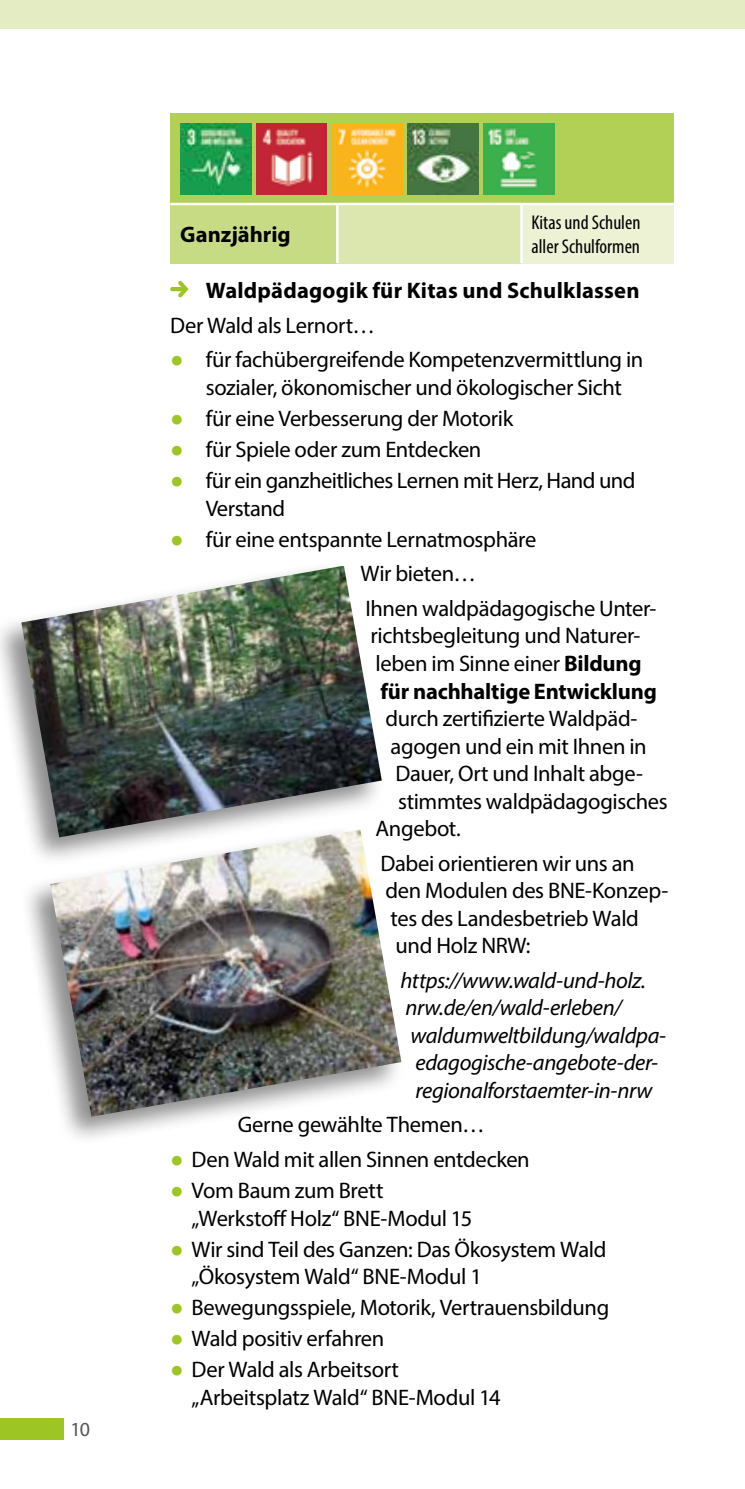
<style>
.page{position:relative;width:745px;height:1489px;background:#fff}
.page>*{position:absolute;margin:0;border:0;box-sizing:border-box;transform-origin:0 0}
.t1{font:22.5px/27.5px "Myriad Pro";letter-spacing:-.015em;color:#000}
.t2{font:italic 22.5px "Myriad Pro";letter-spacing:-.015em;color:#000}
.t3{font:700 22.5px "Myriad Pro";letter-spacing:.01em;color:#000}
.t4{font:condensed 20px/24px "Myriad Pro";color:#000}
.t5{font:20px "Myriad Pro";color:#535454}
.s1{font-family:"Arial";font-weight:700;color:#9dc624}
.s2{font-weight:700}
</style>
<div class="page">
<div style="left:0;top:0;width:744px;height:28px;background:#e3ecc2"></div>
<div style="left:0;top:1418px;width:64px;height:21px;background:#9dc624"></div>
<div style="left:170px;top:113px;width:503px;height:91px;background:#b3d056"></div>
<div style="left:170px;top:204px;width:167px;height:59px;background:#c7db84"></div>
<div style="left:337px;top:204px;width:184px;height:59px;background:#dbe7ae"></div>
<div style="left:521px;top:204px;width:152px;height:59px;background:#edf2d5"></div>
<hr style="left:336px;top:205px;width:2px;height:58px;background:#fff">
<hr style="left:520px;top:205px;width:2px;height:58px;background:#fff">
<hr style="left:170px;top:203px;width:167px;height:2px;background:#fff">
<hr style="left:337px;top:203px;width:184px;height:2px;background:#fff">
<hr style="left:521px;top:203px;width:152px;height:2px;background:#fff">
<img style="left:180px;top:123px;width:71px;height:71px">
<img style="left:256px;top:123px;width:71px;height:71px">
<img style="left:331px;top:123px;width:71px;height:71px">
<img style="left:407px;top:123px;width:71px;height:71px">
<img style="left:483px;top:123px;width:70px;height:71px">
<svg style="left:170px;top:281px;width:18px;height:16px"></svg>
<div style="left:19px;top:824px;width:386px;height:322px;background:#000;opacity:.45"></div>
<img style="left:50px;top:829px;width:351px;height:287px">
<div style="left:0;top:561px;width:385px;height:306px;background:#000;opacity:.45"></div>
<img style="left:21px;top:565px;width:360px;height:272px">
<p class="t5" style="left:70px;top:1416px;width:21px">10</p>
<p class="t3" style="left:180px;top:220px;width:112px">Ganzjährig</p>
<p class="t4" style="left:531px;top:210px;width:110px">Kitas und Schulen aller Schulformen</p>
<p class="t3" style="left:206px;top:276px;width:435px">Waldpädagogik für Kitas und Schulklassen</p>
<p class="t1" style="left:170px;top:311px;width:206px">Der Wald als Lernort…</p>
<p class="t1" style="left:206px;top:346px;width:439px;text-indent:-35px"><span class="s1">●</span> für fachübergreifende Kompetenzvermittlung in sozialer, ökonomischer und ökologischer Sicht</p>
<p class="t1" style="left:170px;top:404px;width:344px"><span class="s1">●</span> für eine Verbesserung der Motorik</p>
<p class="t1" style="left:170px;top:435px;width:312px"><span class="s1">●</span> für Spiele oder zum Entdecken</p>
<p class="t1" style="left:206px;top:466px;width:431px;text-indent:-35px"><span class="s1">●</span> für ein ganzheitliches Lernen mit Herz, Hand und<br>Verstand</p>
<p class="t1" style="left:360px;top:521px;width:297px;line-height:34.5px;text-indent:-190px"><span class="s1">●</span> für eine entspannte Lernatmosphäre<br>Wir bieten…<br>Ihnen waldpädagogische Unter-</p>
<p class="t1" style="left:370px;top:621px;width:288px">richtsbegleitung und Naturer&shy;leben im Sinne einer <span class="s2">Bildung für nachhaltige Entwicklung</span></p>
<p class="t1" style="left:385px;top:704px;width:253px">durch zertifizierte Waldpäd-</p>
<p class="t1" style="left:390px;top:731px;width:257px">agogen und ein mit Ihnen in</p>
<p class="t1" style="left:395px;top:759px;width:249px">Dauer, Ort und Inhalt abge-</p>
<p class="t1" style="left:398px;top:786px;width:271px">stimmtes waldpädagogisches</p>
<p class="t1" style="left:375px;top:814px;width:87px">Angebot.</p>
<p class="t1" style="left:380px;top:849px;width:255px">Dabei orientieren wir uns an</p>
<p class="t1" style="left:385px;top:876px;width:284px">den Modulen des BNE-Konzep-</p>
<p class="t1" style="left:390px;top:904px;width:250px">tes des Landesbetrieb Wald</p>
<p class="t1" style="left:395px;top:931px;width:136px">und Holz NRW:</p>
<p class="t2" style="left:400px;top:966px;width:247px">https://www.wald-und-holz.</p>
<p class="t2" style="left:405px;top:993px;width:217px">nrw.de/en/wald-erleben/</p>
<p class="t2" style="left:410px;top:1021px;width:257px">waldumweltbildung/waldpa-</p>
<p class="t2" style="left:415px;top:1048px;width:244px">edagogische-angebote-der-</p>
<p class="t2" style="left:415px;top:1076px;width:238px">regionalforstaemter-in-nrw</p>
<p class="t1" style="left:238px;top:1110px;width:248px">Gerne gewählte Themen…</p>
<p class="t1" style="left:170px;top:1145px;width:361px"><span class="s1">●</span> Den Wald mit allen Sinnen entdecken</p>
<p class="t1" style="left:191px;top:1176px;width:282px;text-indent:-21px"><span class="s1">●</span> Vom Baum zum Brett „Werkstoff Holz“ BNE-Modul 15</p>
<p class="t1" style="left:191px;top:1234px;width:416px;text-indent:-21px"><span class="s1">●</span> Wir sind Teil des Ganzen: Das Ökosystem Wald „Ökosystem Wald“ BNE-Modul 1</p>
<p class="t1" style="left:170px;top:1293px;width:440px"><span class="s1">●</span> Bewegungsspiele, Motorik, Vertrauensbildung</p>
<p class="t1" style="left:170px;top:1324px;width:215px"><span class="s1">●</span> Wald positiv erfahren</p>
<p class="t1" style="left:191px;top:1355px;width:310px;text-indent:-21px"><span class="s1">●</span> Der Wald als Arbeitsort „Arbeitsplatz Wald“ BNE-Modul 14</p>
</div>
